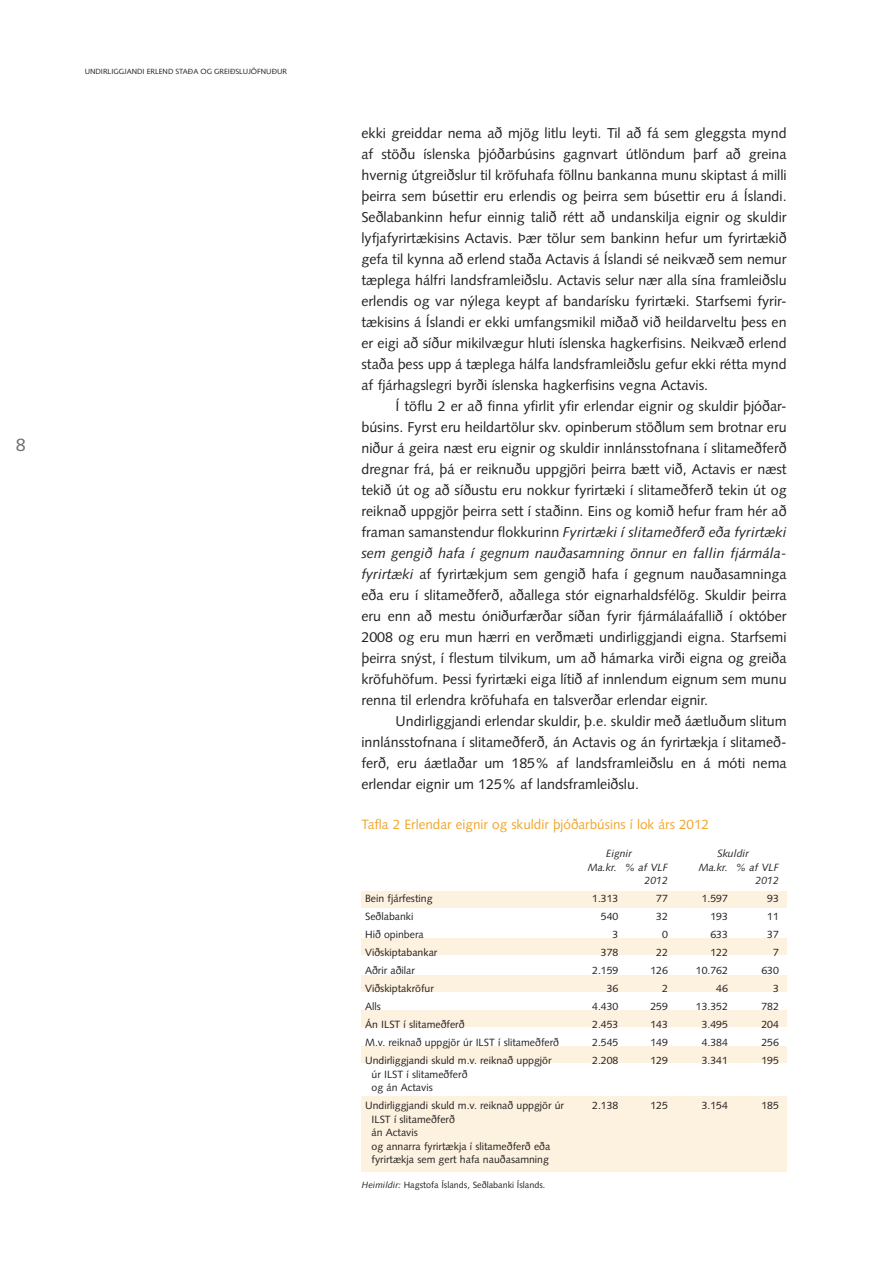
<style>
.page{position:relative;width:893px;height:1263px;background:#fff}
.page>*{position:absolute;margin:0;border:0;box-sizing:border-box;transform-origin:0 0}
.t1{font:18px "Syntax LT Std";color:#6c6d70}
.Millifyrirsögn_blá{font:14.25px/21px "Syntax LT Std";color:#231f20;text-align:justify}
.Millifyrirsögn_blá-2{font:13.5px "Syntax LT Std";color:#f1a52b}
.Millifyrirsögn_blá-3{font:10.5px "Syntax LT Std";color:#231f20}
.Millifyrirsögn_blá-4{font:italic 10.5px "Syntax LT Std";color:#231f20}
.Millifyrirsögn_blá-5{font:9px "Syntax LT Std";color:#231f20}
.t2{font:7.5px "Syntax LT Std";color:#231f20}
.s1{font-style:italic}
</style>
<div class="page">
<div style="left:361px;top:939px;width:426px;height:16px;background:#fdf1df"></div>
<div style="left:361px;top:975px;width:426px;height:16px;background:#fdf1df"></div>
<div style="left:361px;top:1010px;width:426px;height:16px;background:#fdf1df"></div>
<div style="left:361px;top:1047px;width:426px;height:16px;background:#fdf1df"></div>
<div style="left:361px;top:891px;width:426px;height:16px;background:#fdf1df"></div>
<div style="left:361px;top:1096px;width:426px;height:75px;background:#fdf1df"></div>
<p class="t2" style="left:85px;top:67px;width:204px">UNDIRLIGGJANDI ERLEND STAÐA OG GREIÐSLUJÖFNUÐUR</p>
<p class="t1" style="left:16px;top:434px;width:12px">8</p>
<p class="Millifyrirsögn_blá" style="left:361px;top:123px;width:427px">ekki greiddar nema að mjög litlu leyti. Til að fá sem gleggsta mynd af stöðu íslenska þjóðarbúsins gagnvart útlöndum þarf að greina hvernig útgreiðslur til kröfuhafa föllnu bankanna munu skiptast á milli þeirra sem búsettir eru erlendis og þeirra sem búsettir eru á Íslandi.<br>Seðlabankinn hefur einnig talið rétt að undanskilja eignir og skuldir lyfjafyrirtækisins Actavis. Þær tölur sem bankinn hefur um fyrirtækið gefa til kynna að erlend staða Actavis á Íslandi sé neikvæð sem nemur tæplega hálfri landsframleiðslu. Actavis selur nær alla sína framleiðslu erlendis og var nýlega keypt af bandarísku fyrirtæki. Starfsemi fyrir&shy;tækisins á Íslandi er ekki umfangsmikil miðað við heildarveltu þess en er eigi að síður mikilvægur hluti íslenska hagkerfisins. Neikvæð erlend staða þess upp á tæplega hálfa landsframleiðslu gefur ekki rétta mynd af fjárhagslegri byrði íslenska hagkerfisins vegna Actavis.</p>
<p class="Millifyrirsögn_blá" style="left:361px;top:396px;width:427px;text-indent:34px">Í töflu 2 er að finna yfirlit yfir erlendar eignir og skuldir þjóðar&shy;búsins. Fyrst eru heildartölur skv. opinberum stöðlum sem brotnar eru niður á geira næst eru eignir og skuldir innlánsstofnana í slitameðferð dregnar frá, þá er reiknuðu uppgjöri þeirra bætt við, Actavis er næst tekið út og að síðustu eru nokkur fyrirtæki í slitameðferð tekin út og reiknað uppgjör þeirra sett í staðinn. Eins og komið hefur fram hér að framan samanstendur flokkurinn <span class="s1">Fyrirtæki í slitameðferð eða fyrirtæki sem gengið hafa í gegnum nauðasamning önnur en fallin fjármála&shy;fyrirtæki</span> af fyrirtækjum sem gengið hafa í gegnum nauðasamninga eða eru í slitameðferð, aðallega stór eignarhaldsfélög. Skuldir þeirra eru enn að mestu óniðurfærðar síðan fyrir fjármálaáfallið í október 2008 og eru mun hærri en verðmæti undirliggjandi eigna. Starfsemi þeirra snýst, í flestum tilvikum, um að hámarka virði eigna og greiða kröfuhöfum. Þessi fyrirtæki eiga lítið af innlendum eignum sem munu renna til erlendra kröfuhafa en talsverðar erlendar eignir.</p>
<p class="Millifyrirsögn_blá" style="left:361px;top:711px;width:427px;text-indent:34px">Undirliggjandi erlendar skuldir, þ.e. skuldir með áætluðum slitum innlánsstofnana í slitameðferð, án Actavis og án fyrirtækja í slitameð&shy;ferð, eru áætlaðar um 185% af landsframleiðslu en á móti nema erlendar eignir um 125% af landsframleiðslu.</p>
<p class="Millifyrirsögn_blá-2" style="left:361px;top:816px;width:349px">Tafla 2 Erlendar eignir og skuldir þjóðarbúsins í lok árs 2012</p>
<p class="Millifyrirsögn_blá-4" style="left:606px;top:847px;width:27px">Eignir</p>
<p class="Millifyrirsögn_blá-4" style="left:717px;top:847px;width:33px">Skuldir</p>
<p class="Millifyrirsögn_blá-4" style="left:588px;top:861px;width:82px">Ma.kr. % af VLF</p>
<p class="Millifyrirsögn_blá-4" style="left:699px;top:861px;width:82px">Ma.kr. % af VLF</p>
<p class="Millifyrirsögn_blá-4" style="left:645px;top:874px;width:25px">2012</p>
<p class="Millifyrirsögn_blá-4" style="left:756px;top:874px;width:25px">2012</p>
<p class="Millifyrirsögn_blá-3" style="left:365px;top:892px;width:69px">Bein fjárfesting</p>
<p class="Millifyrirsögn_blá-3" style="left:592px;top:892px;width:28px">1.313</p>
<p class="Millifyrirsögn_blá-3" style="left:656px;top:892px;width:13px">77</p>
<p class="Millifyrirsögn_blá-3" style="left:702px;top:892px;width:28px">1.597</p>
<p class="Millifyrirsögn_blá-3" style="left:767px;top:892px;width:13px">93</p>
<p class="Millifyrirsögn_blá-3" style="left:365px;top:910px;width:50px">Seðlabanki</p>
<p class="Millifyrirsögn_blá-3" style="left:601px;top:910px;width:19px">540</p>
<p class="Millifyrirsögn_blá-3" style="left:656px;top:910px;width:13px">32</p>
<p class="Millifyrirsögn_blá-3" style="left:710px;top:910px;width:19px">193</p>
<p class="Millifyrirsögn_blá-3" style="left:767px;top:910px;width:13px">11</p>
<p class="Millifyrirsögn_blá-3" style="left:365px;top:928px;width:60px">Hið opinbera</p>
<p class="Millifyrirsögn_blá-3" style="left:613px;top:928px;width:7px">3</p>
<p class="Millifyrirsögn_blá-3" style="left:662px;top:928px;width:7px">0</p>
<p class="Millifyrirsögn_blá-3" style="left:710px;top:928px;width:19px">633</p>
<p class="Millifyrirsögn_blá-3" style="left:767px;top:928px;width:13px">37</p>
<p class="Millifyrirsögn_blá-3" style="left:365px;top:946px;width:74px">Viðskiptabankar</p>
<p class="Millifyrirsögn_blá-3" style="left:601px;top:946px;width:19px">378</p>
<p class="Millifyrirsögn_blá-3" style="left:656px;top:946px;width:13px">22</p>
<p class="Millifyrirsögn_blá-3" style="left:710px;top:946px;width:19px">122</p>
<p class="Millifyrirsögn_blá-3" style="left:773px;top:946px;width:7px">7</p>
<p class="Millifyrirsögn_blá-3" style="left:365px;top:964px;width:51px">Aðrir aðilar</p>
<p class="Millifyrirsögn_blá-3" style="left:592px;top:964px;width:28px">2.159</p>
<p class="Millifyrirsögn_blá-3" style="left:650px;top:964px;width:19px">126</p>
<p class="Millifyrirsögn_blá-3" style="left:696px;top:964px;width:34px">10.762</p>
<p class="Millifyrirsögn_blá-3" style="left:761px;top:964px;width:19px">630</p>
<p class="Millifyrirsögn_blá-3" style="left:365px;top:982px;width:70px">Viðskiptakröfur</p>
<p class="Millifyrirsögn_blá-3" style="left:607px;top:982px;width:13px">36</p>
<p class="Millifyrirsögn_blá-3" style="left:662px;top:982px;width:7px">2</p>
<p class="Millifyrirsögn_blá-3" style="left:716px;top:982px;width:13px">46</p>
<p class="Millifyrirsögn_blá-3" style="left:773px;top:982px;width:7px">3</p>
<p class="Millifyrirsögn_blá-3" style="left:365px;top:1000px;width:17px">Alls</p>
<p class="Millifyrirsögn_blá-3" style="left:592px;top:1000px;width:28px">4.430</p>
<p class="Millifyrirsögn_blá-3" style="left:650px;top:1000px;width:19px">259</p>
<p class="Millifyrirsögn_blá-3" style="left:696px;top:1000px;width:34px">13.352</p>
<p class="Millifyrirsögn_blá-3" style="left:761px;top:1000px;width:19px">782</p>
<p class="Millifyrirsögn_blá-3" style="left:365px;top:1018px;width:101px">Án ILST í slitameðferð</p>
<p class="Millifyrirsögn_blá-3" style="left:592px;top:1018px;width:28px">2.453</p>
<p class="Millifyrirsögn_blá-3" style="left:650px;top:1018px;width:19px">143</p>
<p class="Millifyrirsögn_blá-3" style="left:702px;top:1018px;width:28px">3.495</p>
<p class="Millifyrirsögn_blá-3" style="left:761px;top:1018px;width:19px">204</p>
<p class="Millifyrirsögn_blá-3" style="left:365px;top:1036px;width:196px">M.v. reiknað uppgjör úr ILST í slitameðferð</p>
<p class="Millifyrirsögn_blá-3" style="left:592px;top:1036px;width:28px">2.545</p>
<p class="Millifyrirsögn_blá-3" style="left:650px;top:1036px;width:19px">149</p>
<p class="Millifyrirsögn_blá-3" style="left:702px;top:1036px;width:28px">4.384</p>
<p class="Millifyrirsögn_blá-3" style="left:761px;top:1036px;width:19px">256</p>
<p class="Millifyrirsögn_blá-3" style="left:365px;top:1054px;width:188px">Undirliggjandi skuld m.v. reiknað uppgjör</p>
<p class="Millifyrirsögn_blá-3" style="left:592px;top:1054px;width:28px">2.208</p>
<p class="Millifyrirsögn_blá-3" style="left:650px;top:1054px;width:19px">129</p>
<p class="Millifyrirsögn_blá-3" style="left:702px;top:1054px;width:28px">3.341</p>
<p class="Millifyrirsögn_blá-3" style="left:761px;top:1054px;width:19px">195</p>
<p class="Millifyrirsögn_blá-3" style="left:372px;top:1068px;width:97px">úr ILST í slitameðferð</p>
<p class="Millifyrirsögn_blá-3" style="left:372px;top:1081px;width:63px">og án Actavis</p>
<p class="Millifyrirsögn_blá-3" style="left:365px;top:1099px;width:200px">Undirliggjandi skuld m.v. reiknað uppgjör úr</p>
<p class="Millifyrirsögn_blá-3" style="left:592px;top:1099px;width:28px">2.138</p>
<p class="Millifyrirsögn_blá-3" style="left:650px;top:1099px;width:19px">125</p>
<p class="Millifyrirsögn_blá-3" style="left:702px;top:1099px;width:28px">3.154</p>
<p class="Millifyrirsögn_blá-3" style="left:761px;top:1099px;width:19px">185</p>
<p class="Millifyrirsögn_blá-3" style="left:372px;top:1113px;width:85px">ILST í slitameðferð</p>
<p class="Millifyrirsögn_blá-3" style="left:372px;top:1126px;width:48px">án Actavis</p>
<p class="Millifyrirsögn_blá-3" style="left:372px;top:1140px;width:180px">og annarra fyrirtækja í slitameðferð eða</p>
<p class="Millifyrirsögn_blá-3" style="left:372px;top:1153px;width:179px">fyrirtækja sem gert hafa nauðasamning</p>
<p class="Millifyrirsögn_blá-5" style="left:362px;top:1179px;width:185px"><span class="s1">Heimildir:</span> Hagstofa Íslands, Seðlabanki Íslands.</p>
</div>
